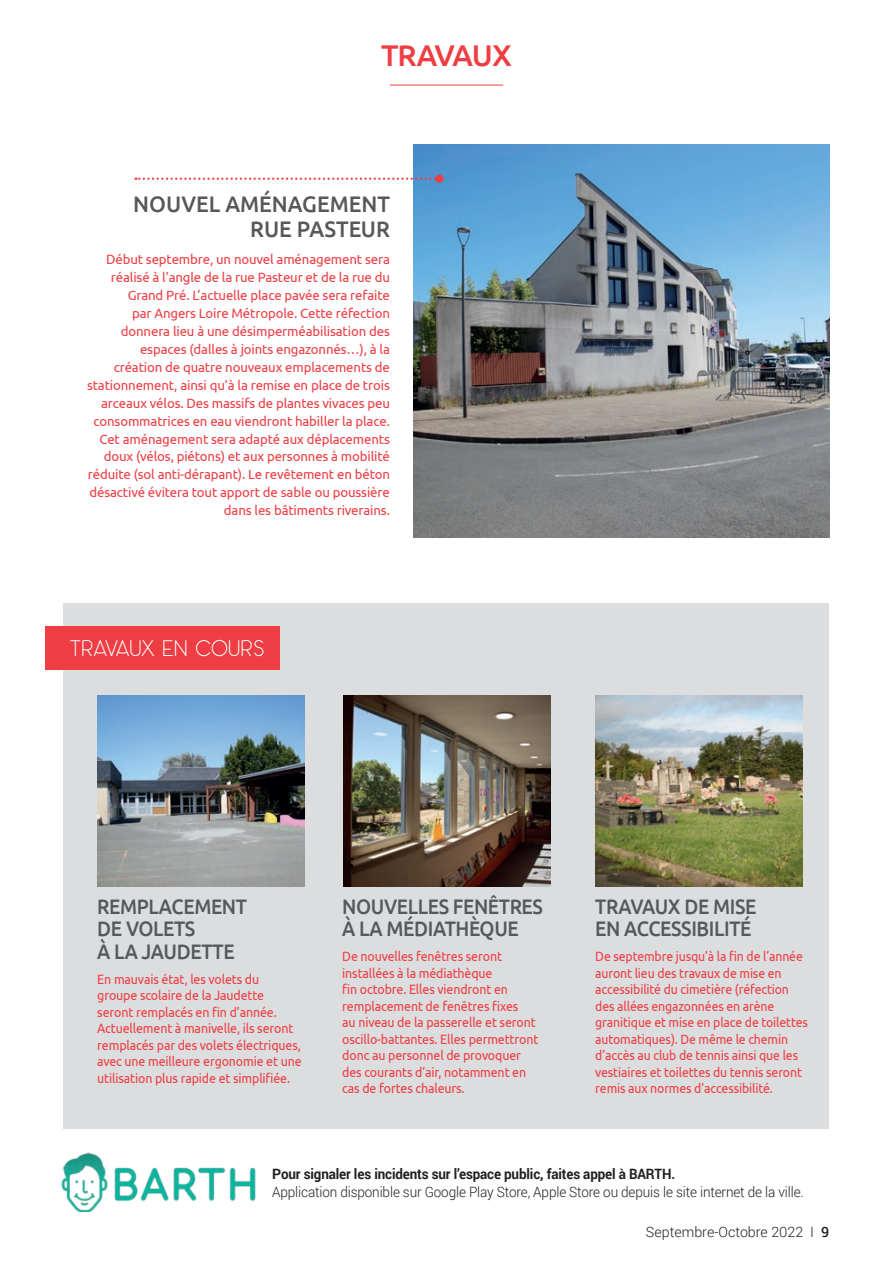
<style>
.page{position:relative;width:893px;height:1263px;background:#fff}
.page>*{position:absolute;margin:0;border:0;box-sizing:border-box;transform-origin:0 0}
.t1{font:500 30px "Ubuntu";letter-spacing:-.035em;color:#ee3d43}
.t2{font:500 22.5px/25.5px "Ubuntu";color:#57585a;text-align:right;scale:.96 1}
.t3{font:300 22.5px "Panama";letter-spacing:-.06em;color:#fff}
.t4{font:500 21px/22.5px "Ubuntu";letter-spacing:-.02em;color:#57585a;scale:.92 1}
.t5{font:300 14.25px "Roboto";letter-spacing:-.01em;color:#231f20;scale:.95 1}
.t6{font:700 14.25px "Roboto";letter-spacing:-.01em;color:#231f20}
.t7{font:300 14.25px "Roboto";letter-spacing:-.01em;color:#231f20}
.t8{font:13.5px/16.5px "Ubuntu";letter-spacing:-.01em;color:#ee3d43;scale:.92 1}
.t9{font:13.5px/18px "Ubuntu";letter-spacing:-.01em;color:#ee3d43;text-align:right}
.s1{font-weight:500}
</style>
<div class="page">
<img style="left:61px;top:1152px;width:47px;height:60px">
<img style="left:114px;top:1167px;width:142px;height:35px">
<hr style="left:390px;top:85px;width:113px;height:1px;background:#ee3d43">
<img style="left:413px;top:144px;width:416px;height:394px">
<div style="left:64px;top:604px;width:765px;height:525px;background:#dcdddf"></div>
<div style="left:46px;top:627px;width:234px;height:42px;background:#ee3d43"></div>
<img style="left:97px;top:695px;width:208px;height:191px">
<img style="left:595px;top:695px;width:208px;height:191px">
<img style="left:343px;top:695px;width:208px;height:191px">
<svg style="left:135px;top:178px;width:300px;height:2px"></svg>
<div style="left:435px;top:175px;width:8px;height:8px;background:#ee3d43;border-radius:50%"></div>
<h1 class="t1" style="left:381px;top:36px;width:132px">TRAVAUX</h1>
<h2 class="t2" style="left:133px;top:190px;width:269px">NOUVEL AMÉNAGEMENT<br>RUE PASTEUR</h2>
<p class="t9" style="left:87px;top:249px;width:304px">Début septembre, un nouvel aménagement sera réalisé à l’angle de la rue Pasteur et de la rue du Grand Pré. L’actuelle place pavée sera refaite<br>par Angers Loire Métropole. Cette réfection donnera lieu à une désimperméabilisation des espaces (dalles à joints engazonnés…), à la<br>création de quatre nouveaux emplacements de stationnement, ainsi qu’à la remise en place de trois arceaux vélos. Des massifs de plantes vivaces peu consommatrices en eau viendront habiller la place.<br>Cet aménagement sera adapté aux déplacements doux (vélos, piétons) et aux personnes à mobilité réduite (sol anti-dérapant). Le revêtement en béton désactivé évitera tout apport de sable ou poussière dans les bâtiments riverains.</p>
<h2 class="t3" style="left:69px;top:634px;width:197px">TRAVAUX EN COURS</h2>
<h3 class="t4" style="left:97px;top:894px;width:164px">REMPLACEMENT<br>DE VOLETS<br>À LA JAUDETTE</h3>
<p class="t8" style="left:97px;top:970px;width:224px">En mauvais état, les volets du groupe scolaire de la Jaudette seront remplacés en fin d’année.<br>Actuellement à manivelle, ils seront remplacés par des volets électriques, avec une meilleure ergonomie et une utilisation plus rapide et simplifiée.</p>
<h3 class="t4" style="left:342px;top:894px;width:220px">NOUVELLES FENÊTRES<br>À LA MÉDIATHÈQUE</h3>
<p class="t8" style="left:342px;top:948px;width:215px">De nouvelles fenêtres seront installées à la médiathèque<br>fin octobre. Elles viendront en remplacement de fenêtres fixes<br>au niveau de la passerelle et seront oscillo-battantes. Elles permettront donc au personnel de provoquer des courants d’air, notamment en cas de fortes chaleurs.</p>
<h3 class="t4" style="left:595px;top:894px;width:177px">TRAVAUX DE MISE<br>EN ACCESSIBILITÉ</h3>
<p class="t8" style="left:595px;top:948px;width:233px">De septembre jusqu’à la fin de l’année auront lieu des travaux de mise en accessibilité du cimetière (réfection des allées engazonnées en arène granitique et mise en place de toilettes automatiques). De même le chemin d’accès au club de tennis ainsi que les vestiaires et toilettes du tennis seront remis aux normes d’accessibilité.</p>
<p class="t6" style="left:272px;top:1164px;width:405px">Pour signaler les incidents sur l’espace public, faites appel à BARTH.</p>
<p class="t5" style="left:272px;top:1182px;width:561px">Application disponible sur Google Play Store, Apple Store ou depuis le site internet de la ville.</p>
<p class="t7" style="left:646px;top:1222px;width:185px">Septembre-Octobre 2022 I <span class="s1">9</span></p>
</div>
